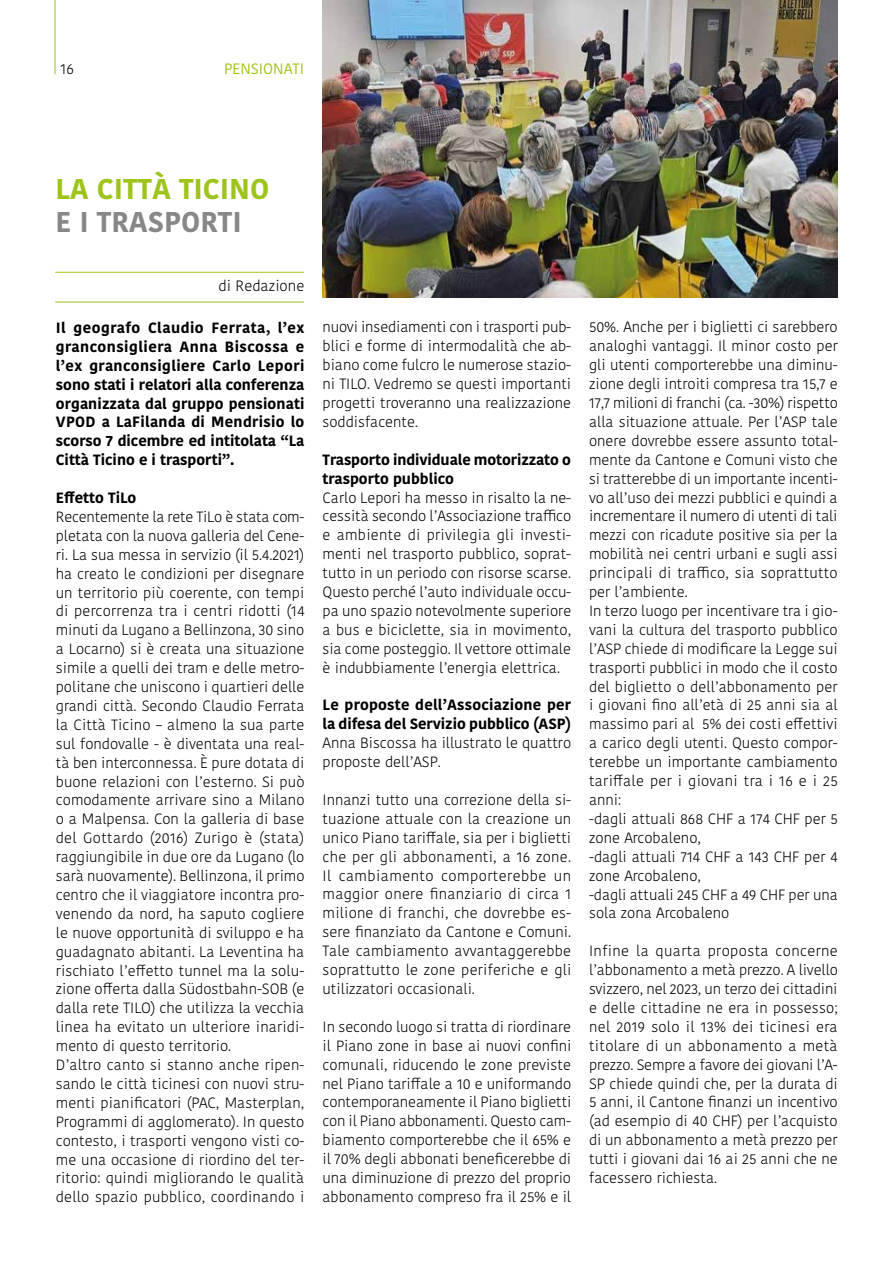
<style>
.page{position:relative;width:893px;height:1263px;background:#fff}
.page>*{position:absolute;margin:0;border:0;box-sizing:border-box;transform-origin:0 0}
.t1{font:700 28.5px "Kohinoor Bangla";color:#9dc41a}
.t2{font:700 28.5px "Kohinoor Bangla";color:#878787}
.t3{font:300 15px "Kohinoor Bangla";color:#000}
.t4{font:15px "Kohinoor Bangla";color:#9dc41a}
.t5{font:300 14.85px/18.9px "Kohinoor Bangla";color:#000;text-align:justify}
.t6{font:700 14.85px/18.9px "Kohinoor Bangla";color:#000}
</style>
<div class="page">
<hr style="left:55px;top:0;width:1px;height:74px;background:#9dc41a">
<hr style="left:892px;top:0;width:1px;height:1263px;background:#e3e3e3">
<hr style="left:55px;top:272px;width:249px;height:1px;background:#9dc41a">
<hr style="left:55px;top:302px;width:249px;height:1px;background:#9dc41a">
<img style="left:322px;top:0;width:516px;height:297px">
<p class="t3" style="left:60px;top:58px;width:15px">16</p>
<p class="t4" style="left:224px;top:57px;width:81px">PENSIONATI</p>
<h1 class="t1" style="left:55px;top:164px;width:215px">LA CITTÀ TICINO</h1>
<h1 class="t2" style="left:55px;top:197px;width:188px">E I TRASPORTI</h1>
<p class="t3" style="left:219px;top:274px;width:87px">di Redazione</p>
<p class="t6" style="left:56px;top:317px;width:250px;text-align:justify">Il geografo Claudio Ferrata, l’ex granconsigliera Anna Biscossa e l’ex granconsigliere Carlo Lepori sono stati i relatori alla conferenza organizzata dal gruppo pensionati VPOD a LaFilanda di Mendrisio lo scorso 7 dicembre ed intitolata “La Città Ticino e i trasporti”.</p>
<p class="t6" style="left:56px;top:488px;width:82px">Effetto TiLo</p>
<p class="t5" style="left:56px;top:507px;width:250px;text-align:left">Recentemente la rete TiLo è stata com&shy;pletata con la nuova galleria del Cene&shy;ri. La sua messa in servizio (il 5.4.2021) ha creato le condizioni per disegnare un territorio più coerente, con tempi di percorrenza tra i centri ridotti (14 minuti da Lugano a Bellinzona, 30 sino a Locarno) si è creata una situazione simile a quelli dei tram e delle metro&shy;politane che uniscono i quartieri delle grandi città. Secondo Claudio Ferrata la Città Ticino – almeno la sua parte sul fondovalle - è diventata una real&shy;tà ben interconnessa. È pure dotata di buone relazioni con l’esterno. Si può comodamente arrivare sino a Milano o a Malpensa. Con la galleria di base del Gottardo (2016) Zurigo è (stata) raggiungibile in due ore da Lugano (lo sarà nuovamente). Bellinzona, il primo centro che il viaggiatore incontra pro&shy;venendo da nord, ha saputo cogliere le nuove opportunità di sviluppo e ha guadagnato abitanti. La Leventina ha rischiato l’effetto tunnel ma la solu&shy;zione offerta dalla Südostbahn-SOB (e dalla rete TILO) che utilizza la vecchia linea ha evitato un ulteriore inaridi&shy;mento di questo territorio.<br>D’altro canto si stanno anche ripen&shy;sando le città ticinesi con nuovi stru&shy;menti pianificatori (PAC, Masterplan, Programmi di agglomerato). In questo contesto, i trasporti vengono visti co&shy;me una occasione di riordino del ter&shy;ritorio: quindi migliorando le qualità dello spazio pubblico, coordinando i</p>
<p class="t5" style="left:323px;top:318px;width:250px">nuovi insediamenti con i trasporti pub&shy;blici e forme di intermodalità che ab&shy;biano come fulcro le numerose stazio&shy;ni TILO. Vedremo se questi importanti progetti troveranno una realizzazione soddisfacente.</p>
<p class="t6" style="left:323px;top:449px;width:250px">Trasporto individuale motorizzato o trasporto pubblico</p>
<p class="t5" style="left:323px;top:488px;width:250px">Carlo Lepori ha messo in risalto la ne&shy;cessità secondo l’Associazione traffico e ambiente di privilegia gli investi&shy;menti nel trasporto pubblico, soprat&shy;tutto in un periodo con risorse scarse.<br>Questo perché l’auto individuale occu&shy;pa uno spazio notevolmente superiore a bus e biciclette, sia in movimento, sia come posteggio. Il vettore ottimale è indubbiamente l’energia elettrica.</p>
<p class="t6" style="left:323px;top:695px;width:250px">Le proposte dell’Associazione per la difesa del Servizio pubblico (ASP)</p>
<p class="t5" style="left:323px;top:733px;width:250px">Anna Biscossa ha illustrato le quattro proposte dell’ASP.</p>
<p class="t5" style="left:323px;top:790px;width:250px">Innanzi tutto una correzione della si&shy;tuazione attuale con la creazione un unico Piano tariffale, sia per i biglietti che per gli abbonamenti, a 16 zone.<br>Il cambiamento comporterebbe un maggior onere finanziario di circa 1 milione di franchi, che dovrebbe es&shy;sere finanziato da Cantone e Comuni.<br>Tale cambiamento avvantaggerebbe soprattutto le zone periferiche e gli utilizzatori occasionali.</p>
<p class="t5" style="left:323px;top:1017px;width:250px">In secondo luogo si tratta di riordinare il Piano zone in base ai nuovi confini comunali, riducendo le zone previste nel Piano tariffale a 10 e uniformando contemporaneamente il Piano biglietti con il Piano abbonamenti. Questo cam&shy;biamento comporterebbe che il 65% e il 70% degli abbonati beneficerebbe di una diminuzione di prezzo del proprio abbonamento compreso fra il 25% e il</p>
<p class="t5" style="left:589px;top:318px;width:250px;text-align:left">50%. Anche per i biglietti ci sarebbero analoghi vantaggi. Il minor costo per gli utenti comporterebbe una diminu&shy;zione degli introiti compresa tra 15,7 e 17,7 milioni di franchi (ca. -30%) rispetto alla situazione attuale. Per l’ASP tale onere dovrebbe essere assunto total&shy;mente da Cantone e Comuni visto che si tratterebbe di un importante incenti&shy;vo all’uso dei mezzi pubblici e quindi a incrementare il numero di utenti di tali mezzi con ricadute positive sia per la mobilità nei centri urbani e sugli assi principali di traffico, sia soprattutto per l’ambiente.<br>In terzo luogo per incentivare tra i gio&shy;vani la cultura del trasporto pubblico l’ASP chiede di modificare la Legge sui trasporti pubblici in modo che il costo del biglietto o dell’abbonamento per i giovani fino all’età di 25 anni sia al massimo pari al 5% dei costi effettivi a carico degli utenti. Questo compor&shy;terebbe un importante cambiamento tariffale per i giovani tra i 16 e i 25 anni:<br>-dagli attuali 868 CHF a 174 CHF per 5 zone Arcobaleno,<br>-dagli attuali 714 CHF a 143 CHF per 4 zone Arcobaleno,<br>-dagli attuali 245 CHF a 49 CHF per una sola zona Arcobaleno</p>
<p class="t5" style="left:589px;top:941px;width:250px">Infine la quarta proposta concerne l’abbonamento a metà prezzo. A livello svizzero, nel 2023, un terzo dei cittadini e delle cittadine ne era in possesso; nel 2019 solo il 13% dei ticinesi era titolare di un abbonamento a metà prezzo. Sempre a favore dei giovani l’A-SP chiede quindi che, per la durata di 5 anni, il Cantone finanzi un incentivo (ad esempio di 40 CHF) per l’acquisto di un abbonamento a metà prezzo per tutti i giovani dai 16 ai 25 anni che ne facessero richiesta.</p>
</div>
